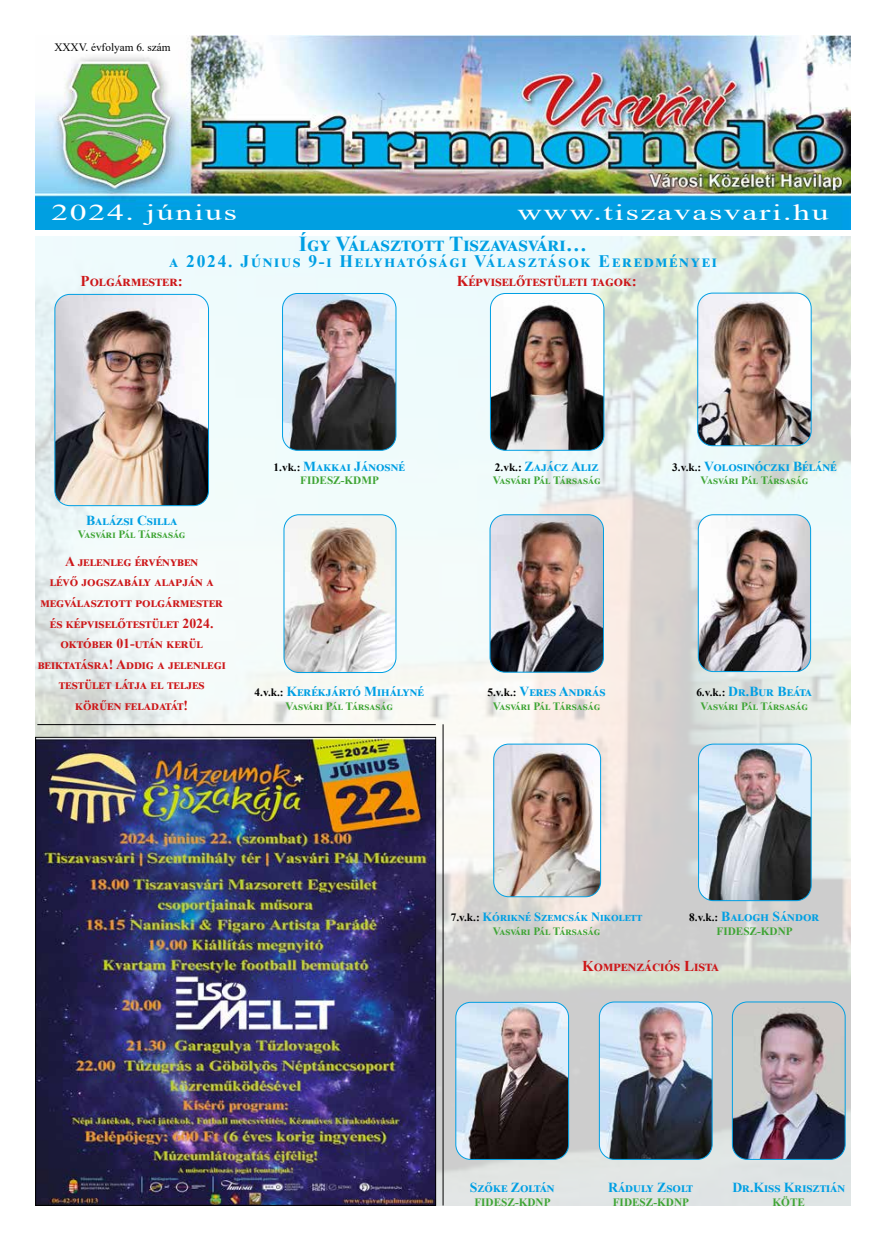
<style>
.page{position:relative;width:886px;height:1241px;background:#fff}
.page>*{position:absolute;margin:0;border:0;box-sizing:border-box;transform-origin:0 0}
.t1{font:22.5px "Times New Roman";letter-spacing:.05em;color:#fff;scale:1.5 1}
.t2{font:700 21.25px "Times New Roman";letter-spacing:.015em;color:#009fe3}
.t3{font:700 17.5px "Times New Roman";letter-spacing:.125em;color:#009fe3}
.t4{font:700 15px "Times New Roman";letter-spacing:.025em;color:#cd1719}
.t5{font:700 13.75px "Times New Roman";letter-spacing:.025em;color:#009fe3}
.t6{font:700 13.75px/20.5px "Times New Roman";letter-spacing:.025em;color:#cd1719;text-align:center}
.t7{font:700 13.75px "Times New Roman";color:#009fe3}
.t8{font:700 12.5px "Times New Roman";letter-spacing:.025em;color:#009fe3}
.t9{font:700 11.25px "Times New Roman";letter-spacing:.03em;color:#3fa535}
.t10{font:700 11.25px "Times New Roman";color:#3fa535}
.t11{font:11.25px "Times New Roman";color:#000}
.s1{font-size:11.25px;color:#000}
</style>
<div class="page">
<img style="left:35px;top:236px;width:816px;height:969px">
<img style="left:35px;top:35px;width:815px;height:195px">
<img style="left:37px;top:739px;width:397px;height:464px">
<img style="left:698px;top:293px;width:113px;height:152px">
<div style="left:697px;top:293px;width:114px;height:153px;border:1px solid #009fe3;border-radius:15px"></div>
<img style="left:490px;top:514px;width:113px;height:158px">
<div style="left:490px;top:514px;width:114px;height:158px;border:1px solid #009fe3;border-radius:15px"></div>
<img style="left:490px;top:293px;width:114px;height:157px">
<div style="left:490px;top:293px;width:114px;height:157px;border:1px solid #009fe3;border-radius:15px"></div>
<img style="left:284px;top:514px;width:112px;height:158px">
<div style="left:284px;top:514px;width:112px;height:158px;border:1px solid #009fe3;border-radius:15px"></div>
<img style="left:698px;top:514px;width:112px;height:157px">
<div style="left:698px;top:514px;width:113px;height:157px;border:1px solid #009fe3;border-radius:15px"></div>
<img style="left:494px;top:744px;width:106px;height:152px">
<div style="left:493px;top:743px;width:108px;height:153px;border:1px solid #009fe3;border-radius:15px"></div>
<img style="left:55px;top:294px;width:153px;height:211px">
<div style="left:55px;top:294px;width:154px;height:212px;border:1px solid #009fe3;border-radius:15px"></div>
<img style="left:732px;top:1001px;width:113px;height:158px">
<div style="left:732px;top:1001px;width:113px;height:158px;border:1px solid #009fe3;border-radius:15px"></div>
<img style="left:282px;top:293px;width:114px;height:157px">
<div style="left:282px;top:293px;width:114px;height:157px;border:1px solid #009fe3;border-radius:15px"></div>
<img style="left:599px;top:1001px;width:113px;height:158px">
<div style="left:599px;top:1001px;width:113px;height:158px;border:1px solid #009fe3;border-radius:15px"></div>
<img style="left:456px;top:1002px;width:112px;height:157px">
<div style="left:455px;top:1001px;width:114px;height:158px;border:1px solid #009fe3;border-radius:15px"></div>
<img style="left:698px;top:744px;width:113px;height:156px">
<div style="left:698px;top:743px;width:113px;height:157px;border:1px solid #009fe3;border-radius:15px"></div>
<hr style="left:37px;top:724px;width:399px;height:1px;background:#000">
<hr style="left:443px;top:724px;width:1px;height:481px;background:#000">
<p class="t11" style="left:54px;top:39px;width:118px">XXXV. évfolyam 6. szám</p>
<h1 class="t1" style="left:51px;top:197px;width:125px">2024. június</h1>
<h1 class="t1" style="left:517px;top:197px;width:209px">www.tiszavasvari.hu</h1>
<h2 class="t2" style="left:299px;top:228px;width:290px">Így Választott Tiszavasvári…</h2>
<p class="t3" style="left:169px;top:248px;width:549px">a 2024. Június 9-i Helyhatósági Választások Eeredményei</p>
<p class="t4" style="left:81px;top:270px;width:104px">Polgármester:</p>
<p class="t4" style="left:457px;top:270px;width:182px">Képviselőtestületi tagok:</p>
<p class="t5" style="left:86px;top:510px;width:92px">Balázsi Csilla</p>
<p class="t9" style="left:78px;top:526px;width:109px">Vasvári Pál Társaság</p>
<p class="t6" style="left:38px;top:550px;width:189px">A jelenleg érvényben<br>lévő jogszabály alapján a megválasztott polgármester és képviselőtestület 2024. október 01-után kerül beiktatásra! Addig a jelenlegi testület látja el teljes körűen feladatát!</p>
<p class="t5" style="left:274px;top:456px;width:132px"><span class="s1">1.vk.:</span> Makkai Jánosné</p>
<p class="t10" style="left:300px;top:472px;width:80px">FIDESZ-KDMP</p>
<p class="t5" style="left:255px;top:681px;width:170px"><span class="s1">4.v.k.:</span> Kerékjártó Mihályné</p>
<p class="t9" style="left:285px;top:697px;width:109px">Vasvári Pál Társaság</p>
<p class="t5" style="left:495px;top:456px;width:105px"><span class="s1">2.vk.:</span> Zajácz Aliz</p>
<p class="t9" style="left:493px;top:472px;width:109px">Vasvári Pál Társaság</p>
<p class="t5" style="left:487px;top:681px;width:120px"><span class="s1">5.v.k.:</span> Veres András</p>
<p class="t9" style="left:493px;top:697px;width:109px">Vasvári Pál Társaság</p>
<p class="t5" style="left:672px;top:456px;width:166px"><span class="s1">3.v.k.:</span> Volosinóczki Béláné</p>
<p class="t9" style="left:701px;top:472px;width:109px">Vasvári Pál Társaság</p>
<p class="t7" style="left:696px;top:681px;width:117px"><span class="s1">6.v.k.:</span> Dr.Bur Beáta</p>
<p class="t9" style="left:700px;top:697px;width:109px">Vasvári Pál Társaság</p>
<p class="t8" style="left:451px;top:907px;width:193px"><span class="s1">7.v.k.:</span> Kórikné Szemcsák Nikolett</p>
<p class="t9" style="left:493px;top:922px;width:109px">Vasvári Pál Társaság</p>
<p class="t5" style="left:689px;top:906px;width:130px"><span class="s1">8.v.k.:</span> Balogh Sándor</p>
<p class="t10" style="left:716px;top:922px;width:78px">FIDESZ-KDNP</p>
<p class="t4" style="left:582px;top:955px;width:138px">Kompenzációs Lista</p>
<p class="t5" style="left:470px;top:1177px;width:86px">Szőke Zoltán</p>
<p class="t10" style="left:474px;top:1193px;width:78px">FIDESZ-KDNP</p>
<p class="t5" style="left:608px;top:1177px;width:87px">Ráduly Zsolt</p>
<p class="t10" style="left:613px;top:1193px;width:78px">FIDESZ-KDNP</p>
<p class="t5" style="left:732px;top:1177px;width:114px">Dr.Kiss Krisztián</p>
<p class="t10" style="left:772px;top:1193px;width:34px">KÖTE</p>
</div>
